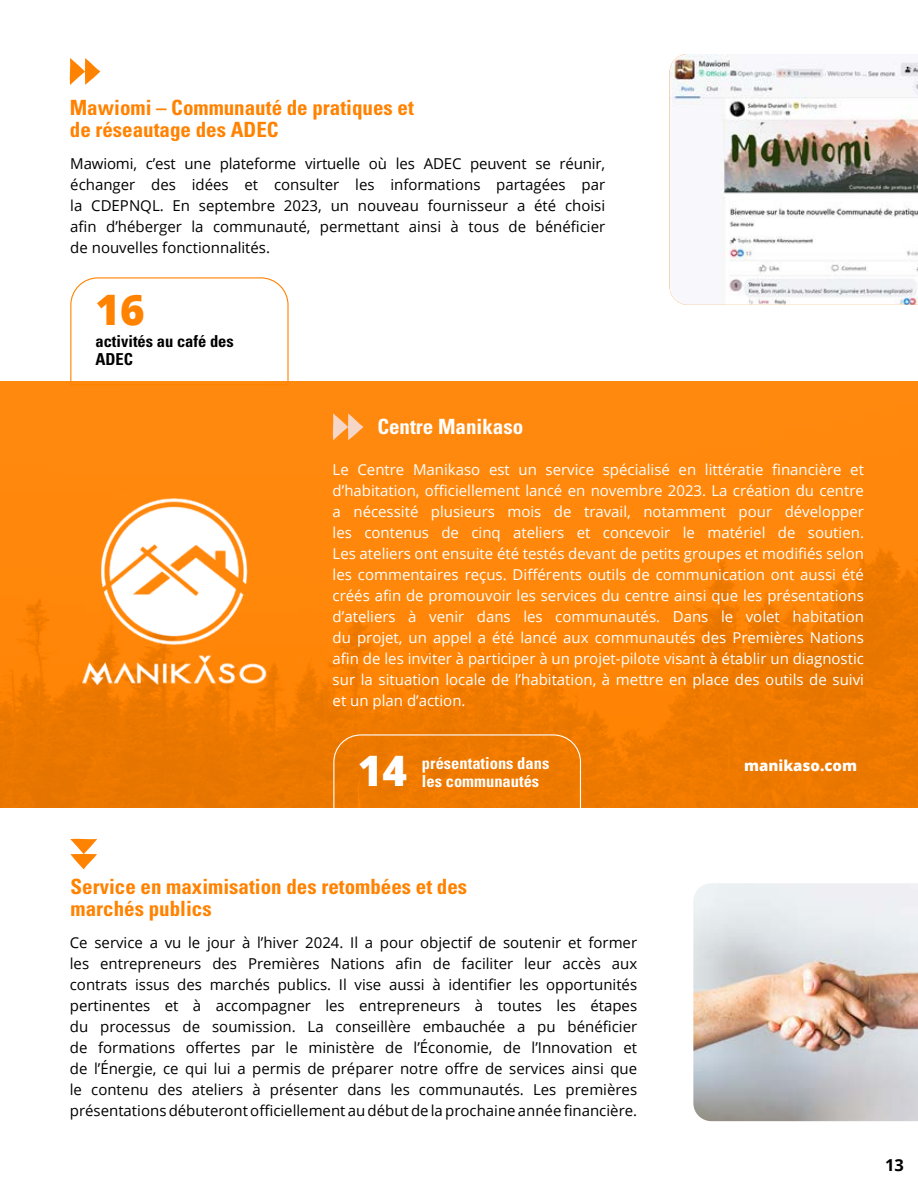
<style>
.page{position:relative;width:918px;height:1188px;background:#fff}
.page>*{position:absolute;margin:0;border:0;box-sizing:border-box;transform-origin:0 0}
.t1{font:800 42px "Open Sans";color:#fff}
.t2{font:800 42px "Open Sans";color:#ff8200}
.t3{font:700 condensed 21px/22.5px "Univers";color:#ff8200}
.t4{font:700 condensed 21px "Univers";color:#fff}
.t5{font:700 condensed 16.5px "Univers";color:#fff}
.t6{font:700 condensed 16.5px/18px "Univers";color:#000}
.t7{font:700 16.5px "Open Sans";color:#000}
.t8{font:15px/21px "Open Sans";color:#000;text-align:justify}
.t9{font:15px/21px "Open Sans";color:#fff;text-align:justify}
.t10{font:800 15px "Open Sans";color:#fff}
</style>
<div class="page">
<hr style="left:0;top:0;width:1px;height:1188px;background:#ffe9df">
<img style="left:0;top:381px;width:918px;height:426px">
<svg style="left:70px;top:277px;width:219px;height:109px"></svg>
<img style="left:670px;top:54px;width:248px;height:251px">
<img style="left:693px;top:883px;width:225px;height:238px">
<svg style="left:69px;top:58px;width:31px;height:27px"></svg>
<svg style="left:332px;top:413px;width:31px;height:27px"></svg>
<svg style="left:70px;top:838px;width:27px;height:31px"></svg>
<img style="left:78px;top:494px;width:191px;height:205px">
<svg style="left:333px;top:734px;width:249px;height:74px;background:#ee7b05"></svg>
<h2 class="t3" style="left:70px;top:96px;width:346px">Mawiomi – Communauté de pratiques et de réseautage des ADEC</h2>
<p class="t8" style="left:70px;top:153px;width:536px">Mawiomi, c’est une plateforme virtuelle où les ADEC peuvent se réunir, échanger des idées et consulter les informations partagées par la CDEPNQL. En septembre 2023, un nouveau fournisseur a été choisi afin d’héberger la communauté, permettant ainsi à tous de bénéficier de nouvelles fonctionnalités.</p>
<h1 class="t2" style="left:95px;top:277px;width:51px">16</h1>
<p class="t6" style="left:95px;top:333px;width:140px">activités au café des<br>ADEC</p>
<h2 class="t4" style="left:377px;top:414px;width:147px">Centre Manikaso</h2>
<p class="t9" style="left:333px;top:459px;width:533px">Le Centre Manikaso est un service spécialisé en littératie financière et d’habitation, officiellement lancé en novembre 2023. La création du centre a nécessité plusieurs mois de travail, notamment pour développer les contenus de cinq ateliers et concevoir le matériel de soutien.<br>Les ateliers ont ensuite été testés devant de petits groupes et modifiés selon les commentaires reçus. Différents outils de communication ont aussi été créés afin de promouvoir les services du centre ainsi que les présentations d’ateliers à venir dans les communautés. Dans le volet habitation du projet, un appel a été lancé aux communautés des Premières Nations afin de les inviter à participer à un projet-pilote visant à établir un diagnostic sur la situation locale de l’habitation, à mettre en place des outils de suivi et un plan d’action.</p>
<h1 class="t1" style="left:358px;top:738px;width:51px">14</h1>
<p class="t5" style="left:422px;top:753px;width:129px">présentations dans</p>
<p class="t10" style="left:744px;top:754px;width:115px">manikaso.com</p>
<p class="t5" style="left:422px;top:771px;width:119px">les communautés</p>
<h2 class="t3" style="left:71px;top:875px;width:398px">Service en maximisation des retombées et des marchés publics</h2>
<p class="t8" style="left:70px;top:932px;width:569px">Ce service a vu le jour à l’hiver 2024. Il a pour objectif de soutenir et former les entrepreneurs des Premières Nations afin de faciliter leur accès aux contrats issus des marchés publics. Il vise aussi à identifier les opportunités pertinentes et à accompagner les entrepreneurs à toutes les étapes du processus de soumission. La conseillère embauchée a pu bénéficier de formations offertes par le ministère de l’Économie, de l’Innovation et de l’Énergie, ce qui lui a permis de préparer notre offre de services ainsi que le contenu des ateliers à présenter dans les communautés. Les premières présentations débuteront officiellement au début de la prochaine année financière.</p>
<p class="t7" style="left:885px;top:1154px;width:20px">13</p>
</div>
